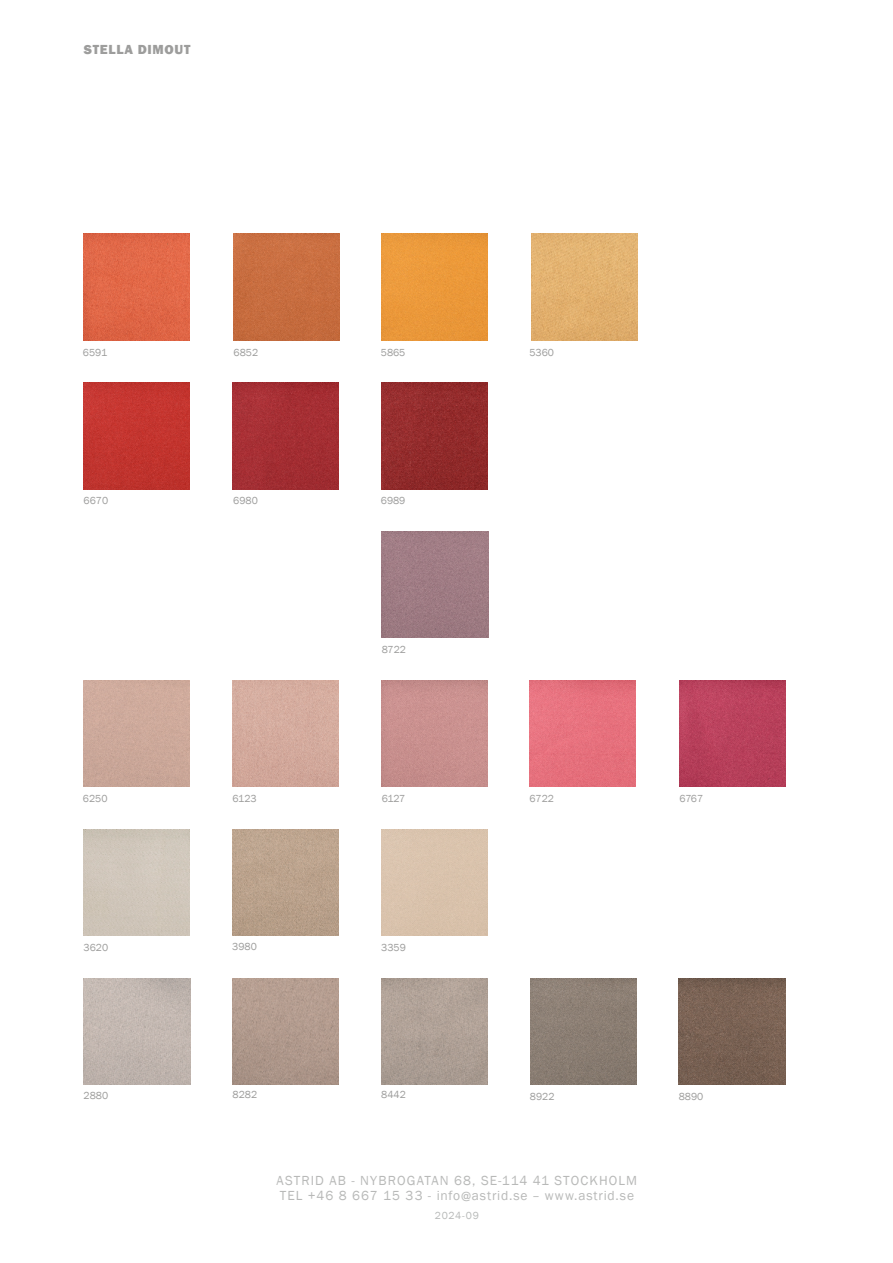
<style>
.page{position:relative;width:893px;height:1263px;background:#fff}
.page>*{position:absolute;margin:0;border:0;box-sizing:border-box;transform-origin:0 0}
.t1{font:13.5px/15px "Franklin Gothic";letter-spacing:.08em;color:#b8b9b8}
.t2{font:800 13.5px "Franklin Gothic";letter-spacing:.05em;color:#9d9d9c}
.t3{font:10.5px "Franklin Gothic";color:#9d9d9c}
.t4{font:10.5px "Franklin Gothic";letter-spacing:.06em;color:#b7b9b8}
</style>
<div class="page">
<img style="left:232px;top:680px;width:106px;height:107px">
<img style="left:382px;top:680px;width:105px;height:107px">
<div style="left:83px;top:680px;width:106px;height:107px;background:#cca99b"></div>
<img style="left:232px;top:978px;width:107px;height:106px">
<img style="left:381px;top:978px;width:106px;height:106px">
<img style="left:679px;top:978px;width:106px;height:106px">
<img style="left:530px;top:978px;width:106px;height:106px">
<img style="left:232px;top:829px;width:107px;height:106px">
<img style="left:84px;top:978px;width:106px;height:106px">
<img style="left:531px;top:234px;width:106px;height:106px">
<div style="left:381px;top:234px;width:106px;height:106px;background:#eb993a"></div>
<img style="left:83px;top:234px;width:106px;height:106px">
<img style="left:530px;top:680px;width:106px;height:107px">
<img style="left:680px;top:680px;width:106px;height:107px">
<img style="left:234px;top:234px;width:106px;height:106px">
<img style="left:382px;top:531px;width:106px;height:107px">
<img style="left:83px;top:383px;width:106px;height:106px">
<img style="left:233px;top:383px;width:106px;height:106px">
<img style="left:381px;top:383px;width:106px;height:106px">
<div style="left:84px;top:829px;width:106px;height:106px;background:#cfc6ba"></div>
<p class="t2" style="left:84px;top:41px;width:108px">STELLA DIMOUT</p>
<p class="t3" style="left:83px;top:346px;width:26px">6591</p>
<p class="t3" style="left:234px;top:346px;width:26px">6852</p>
<p class="t3" style="left:381px;top:346px;width:26px">5865</p>
<p class="t3" style="left:529px;top:346px;width:26px">5360</p>
<p class="t3" style="left:84px;top:494px;width:26px">6670</p>
<p class="t3" style="left:233px;top:494px;width:26px">6980</p>
<p class="t3" style="left:381px;top:494px;width:26px">6989</p>
<p class="t3" style="left:382px;top:643px;width:26px">8722</p>
<p class="t3" style="left:83px;top:791px;width:26px">6250</p>
<p class="t3" style="left:233px;top:791px;width:26px">6123</p>
<p class="t3" style="left:382px;top:791px;width:25px">6127</p>
<p class="t3" style="left:529px;top:791px;width:26px">6722</p>
<p class="t3" style="left:679px;top:791px;width:25px">6767</p>
<p class="t3" style="left:84px;top:941px;width:26px">3620</p>
<p class="t3" style="left:232px;top:940px;width:26px">3980</p>
<p class="t3" style="left:381px;top:941px;width:26px">3359</p>
<p class="t3" style="left:84px;top:1089px;width:26px">2880</p>
<p class="t3" style="left:233px;top:1088px;width:26px">8282</p>
<p class="t3" style="left:381px;top:1088px;width:26px">8442</p>
<p class="t3" style="left:530px;top:1090px;width:26px">8922</p>
<p class="t3" style="left:679px;top:1090px;width:26px">8890</p>
<p class="t1" style="left:277px;top:1173px;width:362px">ASTRID AB - NYBROGATAN 68, SE-114 41 STOCKHOLM<br>TEL +46 8 667 15 33 - info@astrid.se – www.astrid.se</p>
<p class="t4" style="left:435px;top:1209px;width:45px">2024-09</p>
</div>
